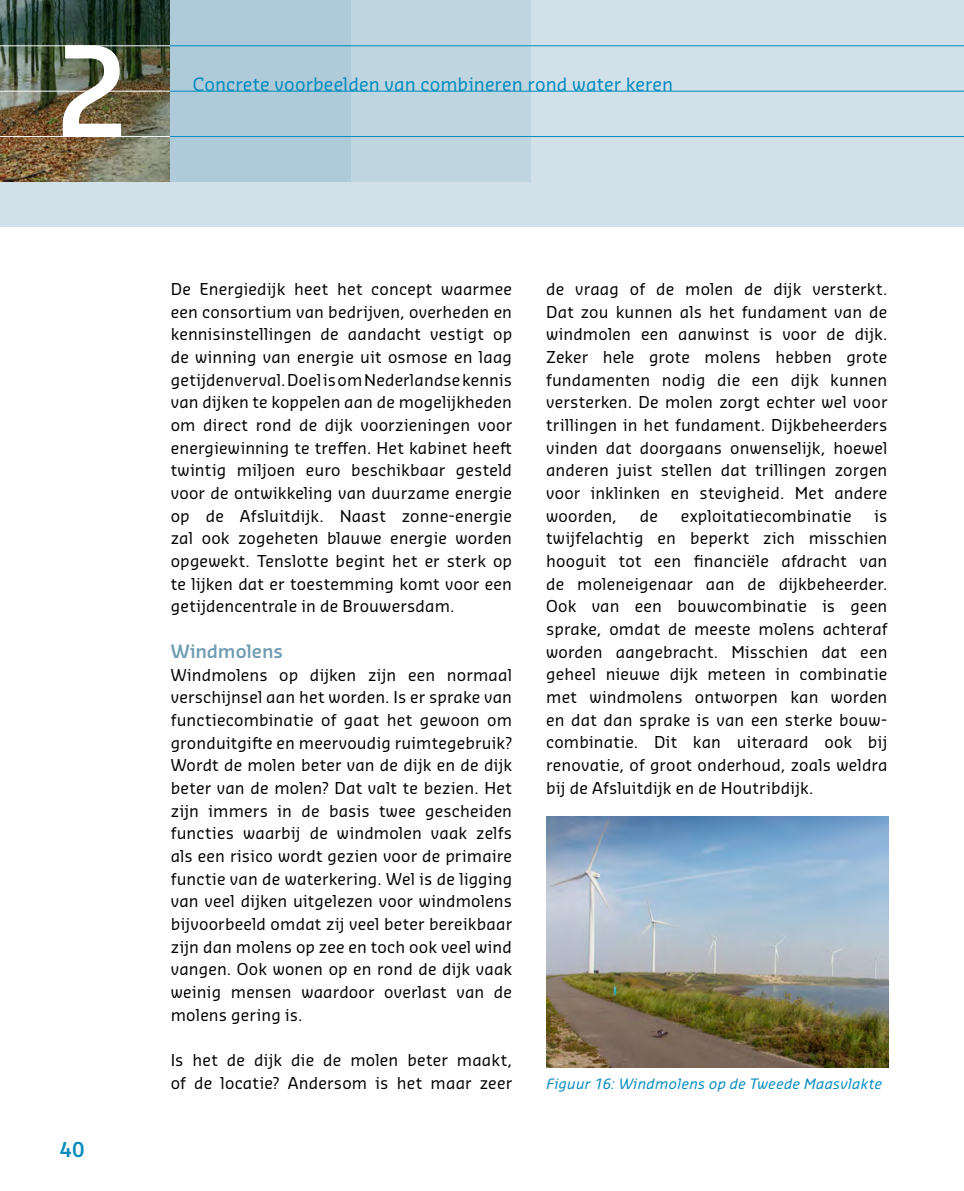
<style>
.page{position:relative;width:964px;height:1191px;background:#fff}
.page>*{position:absolute;margin:0;border:0;box-sizing:border-box;transform-origin:0 0}
.t1{font:600 122px "Sansa Pro";color:#fff}
.t2{font:600 20px "Sansa Pro";color:#008abe}
.t3{font:18px "Sansa Pro";letter-spacing:.01em;color:#008abe}
.t4{font:600 18px "Sansa Pro";letter-spacing:-.01em;color:#6f9cb1}
.t5{font:16px/22.6px "Sansa Pro";letter-spacing:.01em;color:#000;text-align:justify}
.t6{font:italic 14px "Sansa Pro";letter-spacing:.025em;color:#008abe}
</style>
<div class="page">
<div style="left:0;top:0;width:964px;height:227px;background:#d2e1e9"></div>
<img style="left:0;top:137px;width:170px;height:44px">
<img style="left:0;top:46px;width:170px;height:45px">
<img style="left:0;top:92px;width:170px;height:44px">
<svg style="left:0;top:0;width:170px;height:45px;background:#243d2f"></svg>
<hr style="left:0;top:45px;width:170px;height:1px;background:#fff">
<hr style="left:0;top:91px;width:170px;height:1px;background:#fff">
<hr style="left:0;top:136px;width:170px;height:1px;background:#fff">
<div style="left:351px;top:0;width:180px;height:181px;background:#bfd5e0"></div>
<div style="left:170px;top:0;width:181px;height:181px;background:#afcad8"></div>
<hr style="left:170px;top:45px;width:794px;height:1px;background:#008abe">
<hr style="left:170px;top:91px;width:794px;height:1px;background:#008abe">
<hr style="left:170px;top:136px;width:794px;height:1px;background:#008abe">
<img style="left:547px;top:816px;width:341px;height:251px">
<h1 class="t1" style="left:54px;top:11px;width:78px">2</h1>
<p class="t3" style="left:193px;top:72px;width:482px">Concrete voorbeelden van combineren rond water keren</p>
<p class="t2" style="left:60px;top:1136px;width:27px">40</p>
<p class="t5" style="left:171px;top:277px;width:343px">De Energiedijk heet het concept waarmee een consortium van bedrijven, overheden en kennisinstellingen de aandacht vestigt op de winning van energie uit osmose en laag getijdenverval. Doel is om Nederlandse kennis van dijken te koppelen aan de mogelijkheden om direct rond de dijk voorzieningen voor energiewinning te treffen. Het kabinet heeft twintig miljoen euro beschikbaar gesteld voor de ontwikkeling van duurzame energie op de Afsluitdijk. Naast zonne-energie zal ook zogeheten blauwe energie worden opgewekt. Tenslotte begint het er sterk op te lijken dat er toestemming komt voor een getijdencentrale in de Brouwersdam.</p>
<p class="t4" style="left:171px;top:639px;width:114px">Windmolens</p>
<p class="t5" style="left:171px;top:663px;width:343px">Windmolens op dijken zijn een normaal verschijnsel aan het worden. Is er sprake van functiecombinatie of gaat het gewoon om gronduitgifte en meervoudig ruimtegebruik?<br>Wordt de molen beter van de dijk en de dijk beter van de molen? Dat valt te bezien. Het zijn immers in de basis twee gescheiden functies waarbij de windmolen vaak zelfs als een risico wordt gezien voor de primaire functie van de waterkering. Wel is de ligging van veel dijken uitgelezen voor windmolens bijvoorbeeld omdat zij veel beter bereikbaar zijn dan molens op zee en toch ook veel wind vangen. Ook wonen op en rond de dijk vaak weinig mensen waardoor overlast van de molens gering is.</p>
<p class="t5" style="left:171px;top:1048px;width:343px">Is het de dijk die de molen beter maakt, of de locatie? Andersom is het maar zeer</p>
<p class="t5" style="left:546px;top:277px;width:343px">de vraag of de molen de dijk versterkt.<br>Dat zou kunnen als het fundament van de windmolen een aanwinst is voor de dijk.<br>Zeker hele grote molens hebben grote fundamenten nodig die een dijk kunnen versterken. De molen zorgt echter wel voor trillingen in het fundament. Dijkbeheerders vinden dat doorgaans onwenselijk, hoewel anderen juist stellen dat trillingen zorgen voor inklinken en stevigheid. Met andere woorden,</p>
<p class="t5" style="left:546px;top:504px;width:343px;text-indent:328px">is twijfelachtig en beperkt zich misschien hooguit tot een financiële afdracht van de moleneigenaar aan de dijkbeheerder.<br>Ook van een bouwcombinatie is geen sprake, omdat de meeste molens achteraf worden aangebracht. Misschien dat een geheel nieuwe dijk meteen in combinatie met windmolens ontworpen kan worden en dat dan sprake is van een sterke bouw&shy;combinatie. Dit kan uiteraard ook bij renovatie, of groot onderhoud, zoals weldra bij de Afsluitdijk en de Houtribdijk.</p>
<p class="t5" style="left:640px;top:504px;width:20px">de</p>
<p class="t5" style="left:681px;top:504px;width:172px">exploitatiecombinatie</p>
<p class="t6" style="left:547px;top:1074px;width:337px">Figuur 16: Windmolens op de Tweede Maasvlakte</p>
</div>
